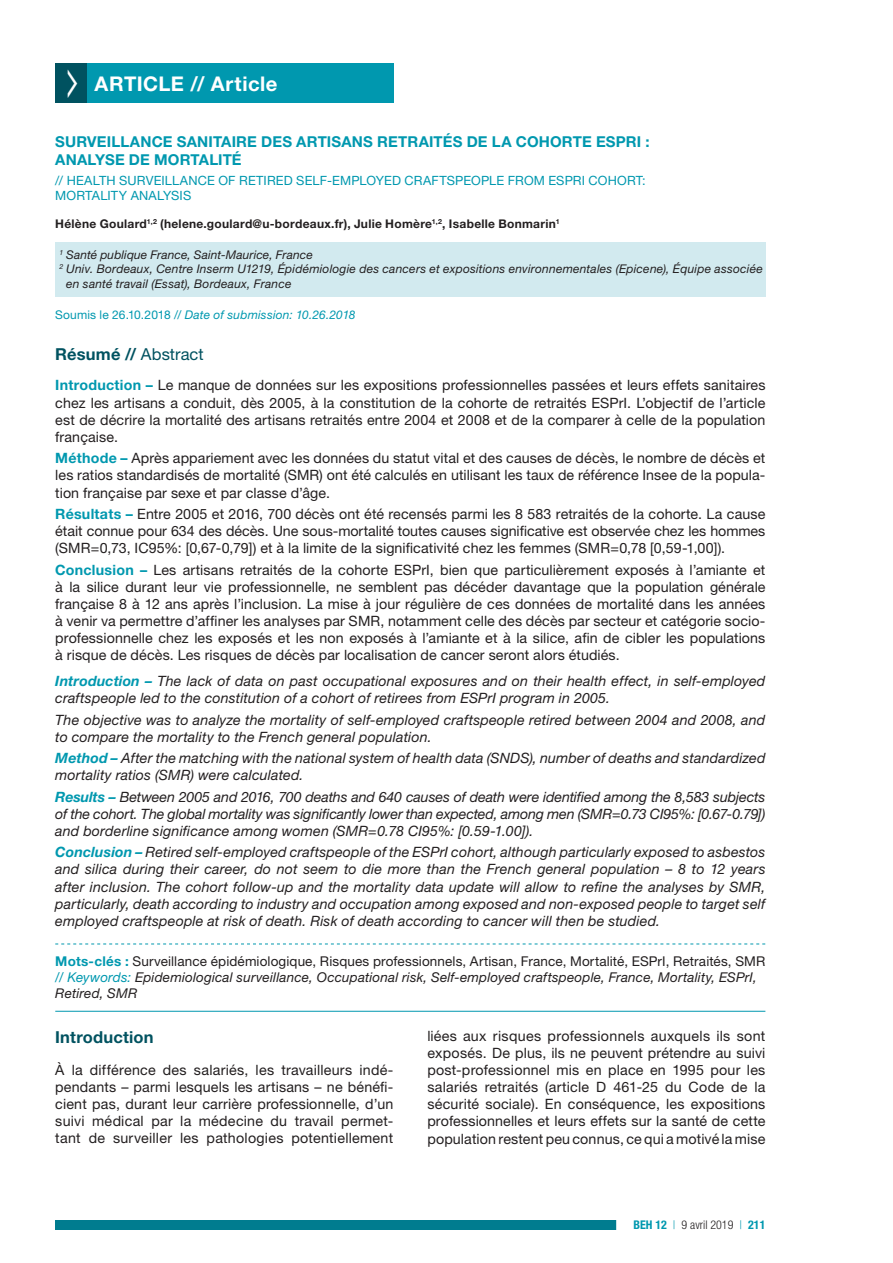
<style>
.page{position:relative;width:893px;height:1263px;background:#fff}
.page>*{position:absolute;margin:0;border:0;box-sizing:border-box;transform-origin:0 0}
.t1{font:700 20.25px "Helvetica Neue LT Std";letter-spacing:.025em;color:#fff}
.t2{font:700 16.5px "Helvetica Neue LT Std";letter-spacing:.01em;color:#005260}
.t3{font:700 15px/18px "Helvetica Neue LT Std";letter-spacing:.01em;color:#0098af}
.t4{font:14.25px/17.1px "Helvetica Neue LT Std";letter-spacing:.01em;color:#231f20;text-align:justify}
.t5{font:italic 14.25px/17.1px "Helvetica Neue LT Std";letter-spacing:.01em;color:#231f20}
.t6{font:italic 13.5px/16.2px "Helvetica Neue LT Std";letter-spacing:.015em;color:#231f20}
.t7{font:12.75px/15.3px "Helvetica Neue LT Std";letter-spacing:.01em;color:#0098af}
.t8{font:italic 12px "Helvetica Neue LT Std";letter-spacing:.015em;color:#231f20}
.t9{font:700 12px "Helvetica Neue LT Std";letter-spacing:.025em;color:#231f20}
.t10{font:italic 12px "Helvetica Neue LT Std";letter-spacing:.015em;color:#0098af}
.t11{font:300 condensed 12px "Helvetica Neue LT Std";color:#231f20}
.s1{font-style:normal}
.s2{font-weight:400}
.s3{font-weight:700;color:#0098af}
.s4{font-weight:700;font-style:normal;color:#0098af}
.s5{color:#0098af}
</style>
<div class="page">
<div style="left:55px;top:1220px;width:596px;height:10px;background:#007c8f"></div>
<div style="left:616px;top:1219px;width:167px;height:12px;background:#fff"></div>
<div style="left:87px;top:64px;width:306px;height:39px;background:#0098af"></div>
<div style="left:55px;top:242px;width:710px;height:54px;background:#d2eaef"></div>
<svg style="left:55px;top:943px;width:710px;height:1px"></svg>
<hr style="left:55px;top:1011px;width:710px;height:1px;background:#0098af">
<div style="left:55px;top:64px;width:32px;height:39px;background:#005260"></div>
<h1 class="t1" style="left:95px;top:71px;width:184px">ARTICLE // Article</h1>
<p class="t3" style="left:55px;top:133px;width:596px">SURVEILLANCE SANITAIRE DES ARTISANS RETRAITÉS DE LA COHORTE ESPRI :<br>ANALYSE DE MORTALITÉ</p>
<p class="t7" style="left:55px;top:173px;width:592px">// HEALTH SURVEILLANCE OF RETIRED SELF-EMPLOYED CRAFTSPEOPLE FROM ESPRI COHORT:<br>MORTALITY ANALYSIS</p>
<p class="t9" style="left:55px;top:216px;width:506px">Hélène Goulard<sup>1,2</sup> (helene.goulard@u-bordeaux.fr), Julie Homère<sup>1,2</sup>, Isabelle Bonmarin<sup>1</sup></p>
<p class="t8" style="left:60px;top:247px;width:255px"><sup>1</sup> Santé publique France, Saint-Maurice, France</p>
<p class="t8" style="left:60px;top:262px;width:705px"><sup>2</sup> Univ. Bordeaux, Centre Inserm U1219, Épidémiologie des cancers et expositions environnementales (Epicene), Équipe associée</p>
<p class="t8" style="left:66px;top:276px;width:227px">en santé travail (Essat), Bordeaux, France</p>
<p class="t10" style="left:55px;top:308px;width:302px"><span class="s1">Soumis le 26.10.2018 //</span> Date of submission: 10.26.2018</p>
<p class="t2" style="left:55px;top:344px;width:150px">Résumé // <span class="s2">Abstract</span></p>
<p class="t4" style="left:55px;top:377px;width:712px"><span class="s3">Introduction –</span> Le manque de données sur les expositions professionnelles passées et leurs effets sanitaires chez les artisans a conduit, dès 2005, à la constitution de la cohorte de retraités ESPrI. L’objectif de l’article est de décrire la mortalité des artisans retraités entre 2004 et 2008 et de la comparer à celle de la population française.</p>
<p class="t4" style="left:55px;top:449px;width:712px"><span class="s3">Méthode –</span> Après appariement avec les données du statut vital et des causes de décès, le nombre de décès et les ratios standardisés de mortalité (SMR) ont été calculés en utilisant les taux de référence Insee de la popula&shy;tion française par sexe et par classe d’âge.</p>
<p class="t4" style="left:55px;top:505px;width:712px"><span class="s3">Résultats –</span> Entre 2005 et 2016, 700 décès ont été recensés parmi les 8 583 retraités de la cohorte. La cause était connue pour 634 des décès. Une sous-mortalité toutes causes significative est observée chez les hommes (SMR=0,73, IC95%: [0,67-0,79]) et à la limite de la significativité chez les femmes (SMR=0,78 [0,59-1,00]).</p>
<p class="t4" style="left:55px;top:561px;width:712px"><span class="s3">Conclusion –</span> Les artisans retraités de la cohorte ESPrI, bien que particulièrement exposés à l’amiante et à la silice durant leur vie professionnelle, ne semblent pas décéder davantage que la population générale française 8 à 12 ans après l’inclusion. La mise à jour régulière de ces données de mortalité dans les années à venir va permettre d’affiner les analyses par SMR, notamment celle des décès par secteur et catégorie socio&shy;professionnelle chez les exposés et les non exposés à l’amiante et à la silice, afin de cibler les populations à risque de décès. Les risques de décès par localisation de cancer seront alors étudiés.</p>
<p class="t5" style="left:55px;top:672px;width:712px"><span class="s3">Introduction –</span> The lack of data on past occupational exposures and on their health effect, in self-employed craftspeople led to the constitution of a cohort of retirees from ESPrI program in 2005.</p>
<p class="t5" style="left:55px;top:711px;width:712px">The objective was to analyze the mortality of self-employed craftspeople retired between 2004 and 2008, and to compare the mortality to the French general population.</p>
<p class="t5" style="left:55px;top:749px;width:712px"><span class="s3">Method –</span> After the matching with the national system of health data (SNDS), number of deaths and standardized mortality ratios (SMR) were calculated.</p>
<p class="t5" style="left:55px;top:788px;width:712px;text-align:justify"><span class="s3">Results –</span> Between 2005 and 2016, 700 deaths and 640 causes of death were identified among the 8,583 subjects of the cohort. The global mortality was significantly lower than expected, among men (SMR=0.73 CI95%: [0.67-0.79]) and borderline significance among women (SMR=0.78 CI95%: [0.59-1.00]).</p>
<p class="t5" style="left:55px;top:843px;width:712px;text-align:justify"><span class="s3">Conclusion –</span> Retired self-employed craftspeople of the ESPrI cohort, although particularly exposed to asbestos and silica during their career, do not seem to die more than the French general population – 8 to 12 years after inclusion. The cohort follow-up and the mortality data update will allow to refine the analyses by SMR, particularly, death according to industry and occupation among exposed and non-exposed people to target self employed craftspeople at risk of death. Risk of death according to cancer will then be studied.</p>
<p class="t6" style="left:55px;top:952px;width:712px"><span class="s4">Mots-clés :</span> <span class="s1">Surveillance épidémiologique, Risques professionnels, Artisan, France, Mortalité, ESPrI, Retraités, SMR </span><span class="s5">// Keywords:</span> Epidemiological surveillance, Occupational risk, Self-employed craftspeople, France, Mortality, ESPrI,<br>Retired, SMR</p>
<p class="t2" style="left:55px;top:1027px;width:100px">Introduction</p>
<p class="t4" style="left:55px;top:1061px;width:340px">À la différence des salariés, les travailleurs indé&shy;pendants – parmi lesquels les artisans – ne bénéfi&shy;cient pas, durant leur carrière professionnelle, d’un suivi médical par la médecine du travail permet&shy;tant de surveiller les pathologies potentiellement</p>
<p class="t4" style="left:427px;top:1027px;width:340px">liées aux risques professionnels auxquels ils sont exposés. De plus, ils ne peuvent prétendre au suivi post-professionnel mis en place en 1995 pour les salariés retraités (article D 461-25 du Code de la sécurité sociale). En conséquence, les expositions professionnelles et leurs effets sur la santé de cette population restent peu connus, ce qui a motivé la mise</p>
<p class="t11" style="left:633px;top:1218px;width:133px"><span class="s3">BEH 12</span> <span class="s5">|</span> 9 avril 2019 <span class="s5">|</span> <span class="s3">211</span></p>
</div>
